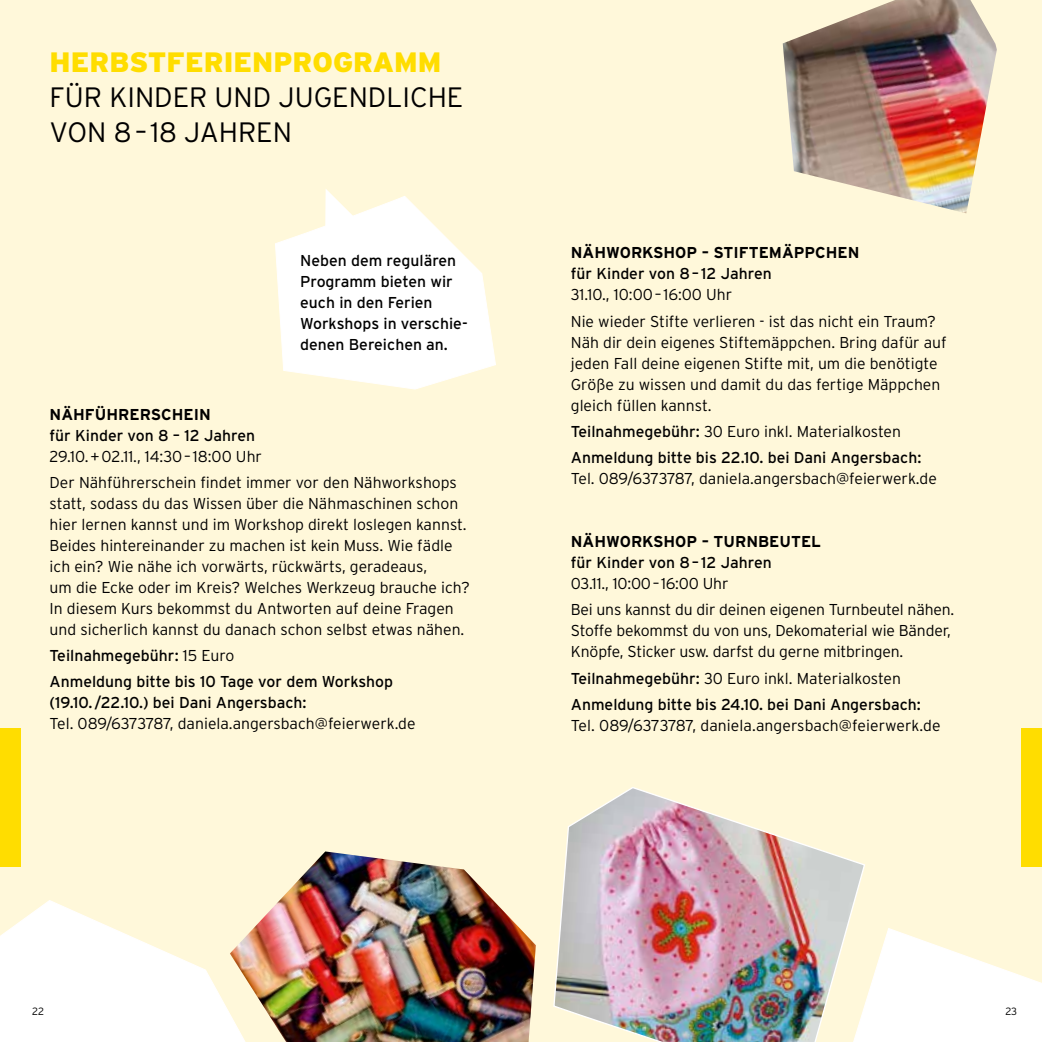
<style>
.page{position:relative;width:1042px;height:1042px;background:#fff8da}
.page>*{position:absolute;margin:0;border:0;box-sizing:border-box;transform-origin:0 0}
.t1{font:300 28px/35px "Interstate";color:#000}
.t2{font:900 28px "Interstate";color:#fd0}
.t3{font:300 15.75px/21px "Interstate";color:#000}
.t4{font:15.75px/21px "Interstate";color:#000}
.t5{font:700 15.75px "Interstate";color:#000}
.t6{font:300 10.5px "Interstate";color:#000}
.s1{font-weight:300}
</style>
<div class="page">
<svg style="left:0;top:900px;width:230px;height:142px"></svg>
<svg style="left:866px;top:928px;width:176px;height:114px"></svg>
<svg style="left:275px;top:189px;width:221px;height:201px"></svg>
<div style="left:0;top:728px;width:20px;height:139px;background:#fd0"></div>
<img style="left:783px;top:0;width:214px;height:213px">
<div style="left:1021px;top:728px;width:21px;height:139px;background:#fd0"></div>
<img style="left:230px;top:851px;width:306px;height:191px">
<img style="left:553px;top:787px;width:313px;height:255px">
<h1 class="t2" style="left:50px;top:46px;width:393px">HERBSTFERIENPROGRAMM</h1>
<h1 class="t1" style="left:50px;top:79px;width:415px">FÜR KINDER UND JUGENDLICHE<br>VON 8– 18 JAHREN</h1>
<p class="t4" style="left:300px;top:249px;width:169px">Neben dem regulären<br>Programm bieten wir euch in den Ferien<br>Workshops in verschie&shy;denen Bereichen an.</p>
<p class="t5" style="left:50px;top:405px;width:163px">NÄHFÜHRERSCHEIN</p>
<p class="t4" style="left:50px;top:424px;width:207px">für Kinder von 8 – 12 Jahren</p>
<p class="t3" style="left:50px;top:443px;width:409px;line-height:26.2px">29.10.+02.11., 14:30– 18:00 Uhr<br>Der Nähführerschein findet immer vor den Nähworkshops</p>
<p class="t3" style="left:50px;top:493px;width:422px">statt, sodass du das Wissen über die Nähmaschinen schon hier lernen kannst und im Workshop direkt loslegen kannst.<br>Beides hintereinander zu machen ist kein Muss. Wie fädle ich ein? Wie nähe ich vorwärts, rückwärts, geradeaus,<br>um die Ecke oder im Kreis? Welches Werkzeug brauche ich?<br>In diesem Kurs bekommst du Antworten auf deine Fragen und sicherlich kannst du danach schon selbst etwas nähen.</p>
<p class="t4" style="left:50px;top:642px;width:345px;line-height:26.2px">Teilnahmegebühr: <span class="s1">15 Euro<br></span>Anmeldung bitte bis 10 Tage vor dem Workshop</p>
<p class="t4" style="left:50px;top:692px;width:258px">(19.10. /22.10.) bei Dani Angersbach:</p>
<p class="t3" style="left:50px;top:713px;width:367px">Tel. 089/6373787, daniela.angersbach@feierwerk.de</p>
<p class="t5" style="left:571px;top:244px;width:290px">NÄHWORKSHOP – STIFTEMÄPPCHEN</p>
<p class="t4" style="left:571px;top:263px;width:202px">für Kinder von 8– 12 Jahren</p>
<p class="t3" style="left:571px;top:281px;width:367px;line-height:26.2px">31.10., 10:00– 16:00 Uhr<br>Nie wieder Stifte verlieren - ist das nicht ein Traum?</p>
<p class="t3" style="left:571px;top:331px;width:377px">Näh dir dein eigenes Stiftemäppchen. Bring dafür auf jeden Fall deine eigenen Stifte mit, um die benötigte Größe zu wissen und damit du das fertige Mäppchen gleich füllen kannst.</p>
<p class="t4" style="left:571px;top:418px;width:352px;line-height:26.2px">Teilnahmegebühr: <span class="s1">30 Euro inkl. Materialkosten<br></span>Anmeldung bitte bis 22.10. bei Dani Angersbach:</p>
<p class="t3" style="left:571px;top:468px;width:367px">Tel. 089/6373787, daniela.angersbach@feierwerk.de</p>
<p class="t5" style="left:571px;top:533px;width:252px">NÄHWORKSHOP – TURNBEUTEL</p>
<p class="t4" style="left:571px;top:552px;width:202px">für Kinder von 8– 12 Jahren</p>
<p class="t3" style="left:571px;top:570px;width:385px;line-height:26.2px">03.11., 10:00–16:00 Uhr<br>Bei uns kannst du dir deinen eigenen Turnbeutel nähen.</p>
<p class="t3" style="left:571px;top:620px;width:381px">Stoffe bekommst du von uns, Dekomaterial wie Bänder,<br>Knöpfe, Sticker usw. darfst du gerne mitbringen.</p>
<p class="t4" style="left:571px;top:665px;width:351px;line-height:26.2px">Teilnahmegebühr: <span class="s1">30 Euro inkl. Materialkosten<br></span>Anmeldung bitte bis 24.10. bei Dani Angersbach:</p>
<p class="t3" style="left:571px;top:715px;width:371px">Tel. 089/6373787, daniela.angersbach@feierwerk.de</p>
<p class="t6" style="left:32px;top:1005px;width:13px">22</p>
<p class="t6" style="left:1005px;top:1005px;width:13px">23</p>
</div>
